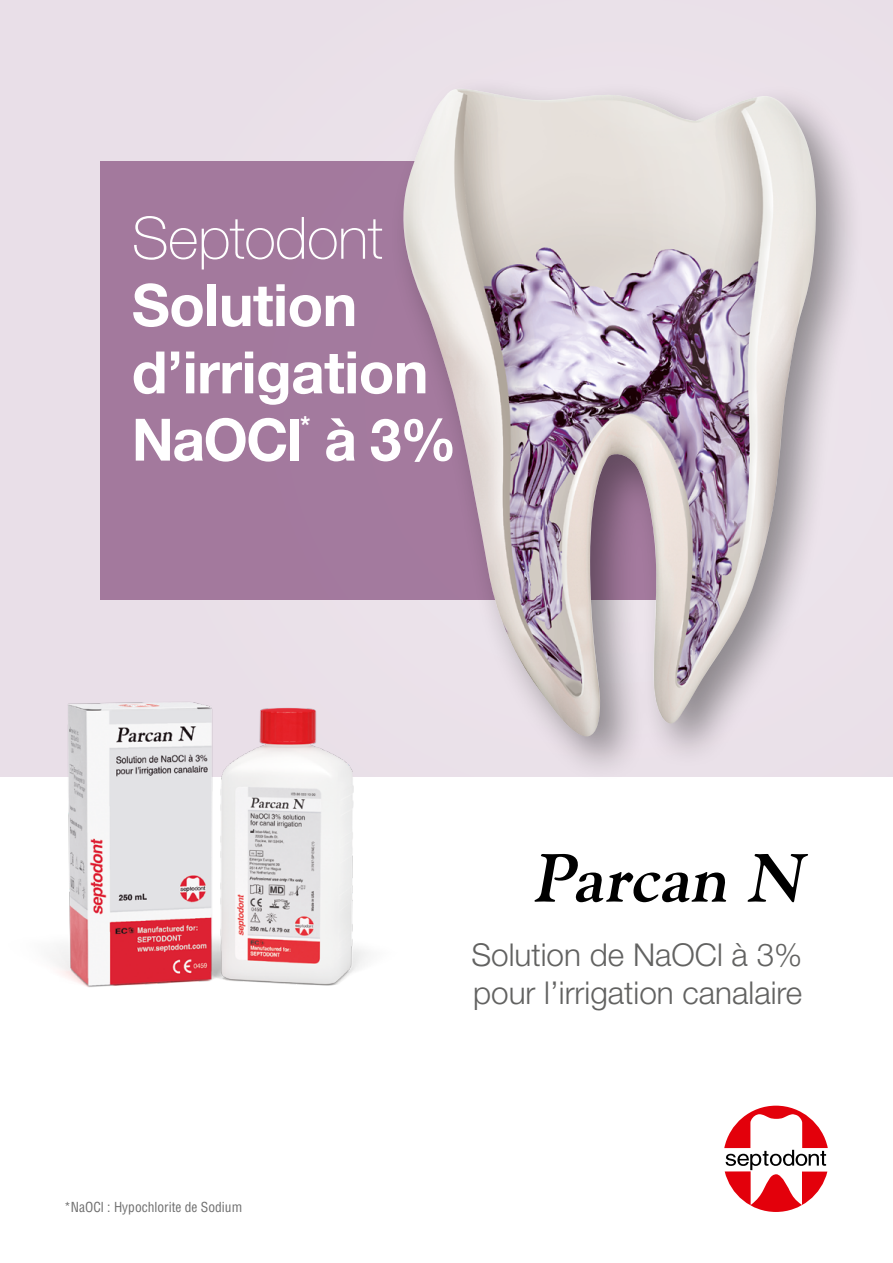
<style>
.page{position:relative;width:893px;height:1263px;background:#fff}
.page>*{position:absolute;margin:0;border:0;box-sizing:border-box;transform-origin:0 0}
.t1{font:italic 700 67.5px "Goudy";color:#000}
.t2{font:700 58.5px/67.3px "Helvetica Neue LT Std";letter-spacing:-.01em;color:#fff}
.t3{font:100 58.5px "Helvetica Neue LT Std";letter-spacing:-.01em;color:#fff}
.t4{font:300 31.5px "Helvetica Neue LT Std";color:#626261}
.t5{font:condensed 13.5px "Helvetica";color:#6e6e6e}
</style>
<div class="page">
<div style="left:0;top:0;width:893px;height:776px;background:#e9dfe8"></div>
<div style="left:100px;top:162px;width:635px;height:438px;background:#a3799d"></div>
<div style="left:390px;top:76px;width:475px;height:708px;background:#000;opacity:.4"></div>
<img style="left:402px;top:89px;width:416px;height:649px">
<svg style="left:724px;top:1106px;width:104px;height:106px"></svg>
<img style="left:0;top:651px;width:433px;height:336px">
<p class="t3" style="left:132px;top:204px;width:253px">Septodont</p>
<p class="t2" style="left:132px;top:270px;width:227px">Solution</p>
<p class="t2" style="left:132px;top:337px;width:326px">d’irrigation<br>NaOCl<sup>*</sup> à 3%</p>
<p class="t5" style="left:64px;top:1198px;width:180px">*NaOCl : Hypochlorite de Sodium</p>
<p class="t1" style="left:532px;top:836px;width:286px">Parcan N</p>
<p class="t4" style="left:471px;top:935px;width:332px">Solution de NaOCl à 3%</p>
<p class="t4" style="left:473px;top:973px;width:331px">pour l’irrigation canalaire</p>
</div>
